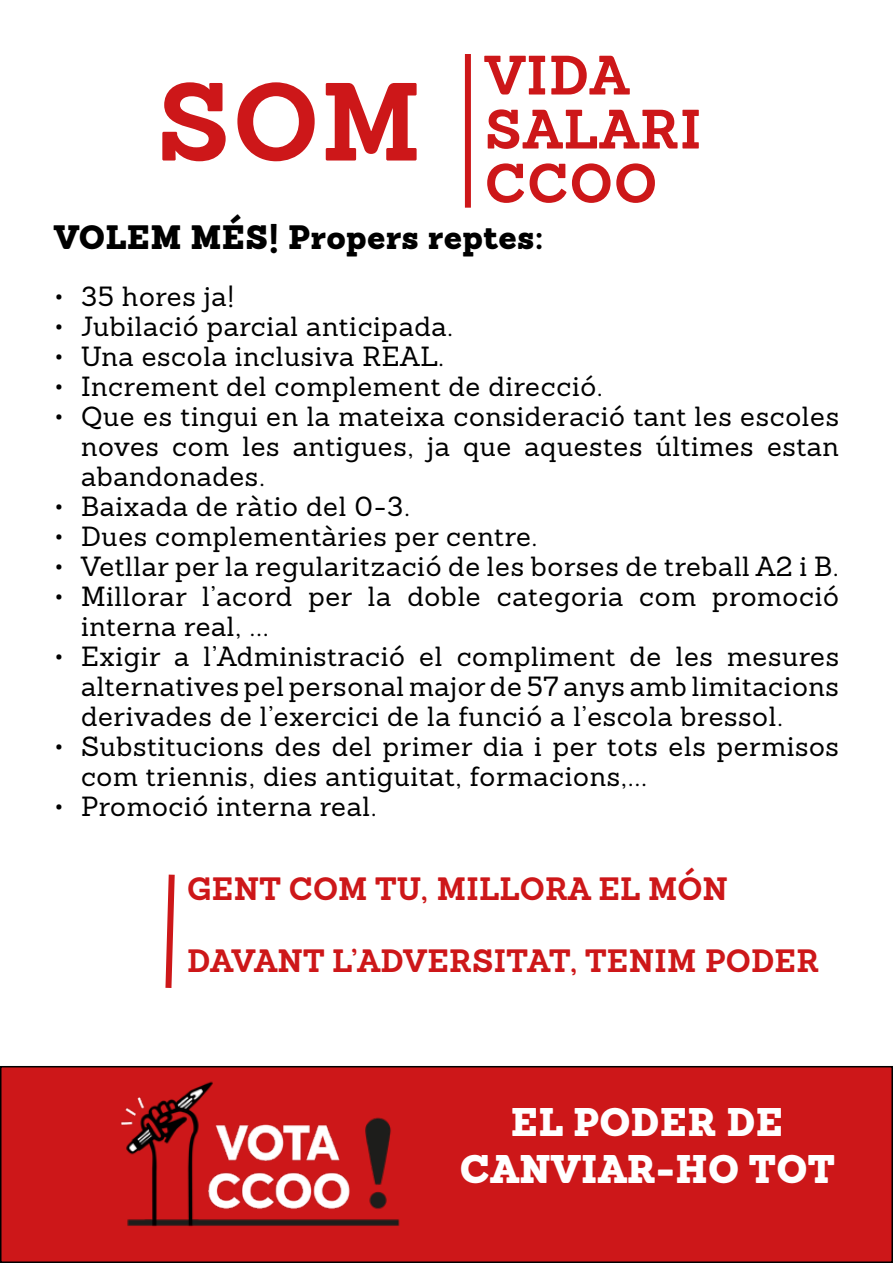
<style>
.page{position:relative;width:893px;height:1263px;background:#fff}
.page>*{position:absolute;margin:0;border:0;box-sizing:border-box;transform-origin:0 0}
.t1{font:700 108px "Sanchez";color:#cd1719}
.t2{font:700 54px/54px "Sanchez";letter-spacing:.025em;color:#cd1719}
.t3{font:900 39px/46.8px "Sanchez";letter-spacing:.01em;color:#fff;text-align:center}
.t4{font:900 33px "Sanchez";letter-spacing:.01em;color:#000}
.t5{font:700 31.5px "Sanchez";letter-spacing:.01em;color:#cd1719}
.t6{font:27px/30px "Sanchez";letter-spacing:.025em;color:#000;text-align:justify}
</style>
<div class="page">
<div style="left:1px;top:1067px;width:891px;height:195px;background:#cd1719"></div>
<div style="left:0;top:1066px;width:893px;height:197px;border:2px solid #000"></div>
<div style="left:465px;top:54px;width:6px;height:154px;background:#cd1719"></div>
<img style="left:120px;top:1081px;width:280px;height:146px">
<svg style="left:165px;top:874px;width:10px;height:114px"></svg>
<h1 class="t1" style="left:157px;top:48px;width:266px">SOM</h1>
<h2 class="t2" style="left:485px;top:48px;width:218px">VIDA<br>SALARI<br>CCOO</h2>
<p class="t4" style="left:54px;top:213px;width:491px">VOLEM MÉS! Propers reptes:</p>
<p class="t6" style="left:54px;top:281px;width:182px">• 35 hores ja!</p>
<p class="t6" style="left:54px;top:311px;width:401px">• Jubilació parcial anticipada.</p>
<p class="t6" style="left:54px;top:341px;width:392px">• Una escola inclusiva REAL.</p>
<p class="t6" style="left:54px;top:371px;width:550px">• Increment del complement de direcció.</p>
<p class="t6" style="left:81px;top:401px;width:760px;text-indent:-27px">• Que es tingui en la mateixa consideració tant les escoles noves com les antigues, ja que aquestes últimes estan abandonades.</p>
<p class="t6" style="left:54px;top:491px;width:358px">• Baixada de ràtio del 0-3.</p>
<p class="t6" style="left:54px;top:521px;width:485px">• Dues complementàries per centre.</p>
<p class="t6" style="left:54px;top:551px;width:786px">• Vetllar per la regularització de les borses de treball A2 i B.</p>
<p class="t6" style="left:81px;top:581px;width:759px;text-indent:-27px">• Millorar l’acord per la doble categoria com promoció interna real, ...</p>
<p class="t6" style="left:81px;top:641px;width:759px;text-indent:-27px">• Exigir a l’Administració el compliment de les mesures alternatives pel personal major de 57 anys amb limitacions derivades de l’exercici de la funció a l’escola bressol.</p>
<p class="t6" style="left:81px;top:731px;width:759px;text-indent:-27px">• Substitucions des del primer dia i per tots els permisos com triennis, dies antiguitat, formacions,...</p>
<p class="t6" style="left:54px;top:791px;width:324px">• Promoció interna real.</p>
<p class="t5" style="left:187px;top:867px;width:542px">GENT COM TU, MILLORA EL MÓN</p>
<p class="t5" style="left:187px;top:939px;width:633px">DAVANT L’ADVERSITAT, TENIM PODER</p>
<h3 class="t3" style="left:460px;top:1099px;width:377px">EL PODER DE<br>CANVIAR-HO TOT</h3>
</div>
